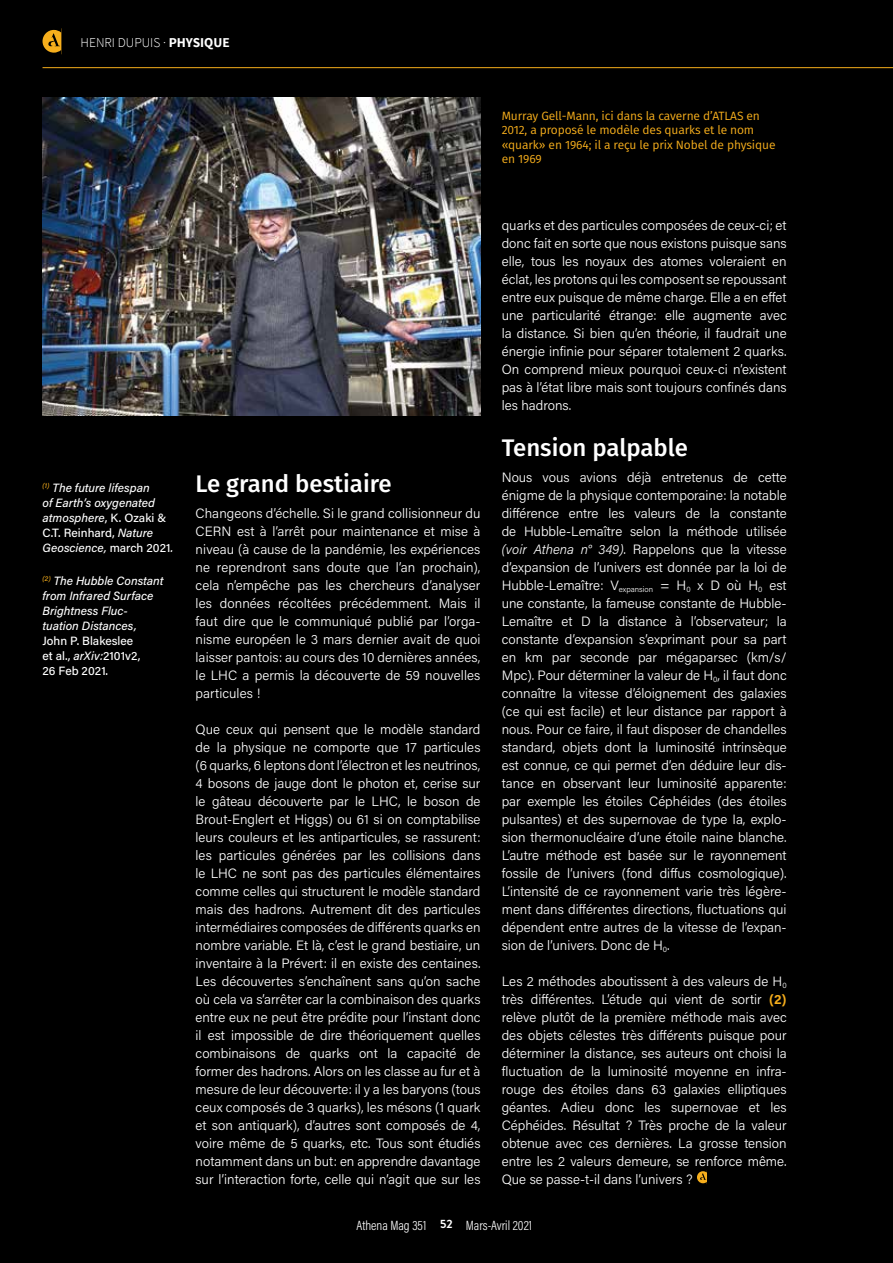
<style>
.page{position:relative;width:893px;height:1263px;background:#000}
.page>*{position:absolute;margin:0;border:0;box-sizing:border-box;transform-origin:0 0}
.t1{font:500 24px "Fira Sans";color:#fff}
.t2{font:300 13.5px/18px "Acumin Pro";color:#fff;text-align:justify}
.t3{font:300 13.5px "Acumin Pro Cond";color:#fff}
.t4{font:300 13.5px "Source Sans Pro";color:#fff}
.t5{font:italic 500 12px/15px "Acumin Pro";color:#fff}
.t6{font:12px/14.4px "Fira Sans";letter-spacing:-.01em;color:#f6ae1c}
.t7{font:500 12px/15px "Acumin Pro";color:#fff}
.s1{font-weight:700}
.s2{font-style:normal}
.s3{font-style:italic}
.s4{font-weight:700;color:#f6ae1c}
</style>
<div class="page">
<hr style="left:43px;top:67px;width:850px;height:1px;background:#f6ae1c">
<svg style="left:43px;top:29px;width:18px;height:24px"></svg>
<svg style="left:697px;top:1170px;width:10px;height:14px"></svg>
<img style="left:43px;top:98px;width:437px;height:317px">
<p class="t4" style="left:81px;top:34px;width:151px">HENRI DUPUIS · <span class="s1">PHYSIQUE</span></p>
<p class="t5" style="left:43px;top:479px;width:132px"><sup>(1)</sup> The future lifespan<br>of Earth’s oxygenated atmosphere<span class="s2">, K. Ozaki &amp;<br>C.T. Reinhard,</span> Nature<br>Geoscience, <span class="s2">march 2021</span>.</p>
<p class="t5" style="left:43px;top:572px;width:123px"><sup>(2)</sup> The Hubble Constant from Infrared Surface<br>Brightness Fluc&shy;tuation Distances,</p>
<p class="t7" style="left:43px;top:632px;width:99px">John P. Blakeslee et al., <span class="s3">arXiv:</span>2101v2,<br>26 Feb 2021.</p>
<p class="t6" style="left:502px;top:108px;width:275px">Murray Gell-Mann, ici dans la caverne d’ATLAS en 2012, a proposé le modèle des quarks et le nom «quark» en 1964; il a reçu le prix Nobel de physique en 1969</p>
<h1 class="t1" style="left:196px;top:464px;width:198px">Le grand bestiaire</h1>
<p class="t2" style="left:196px;top:504px;width:286px">Changeons d’échelle. Si le grand collisionneur du CERN est à l’arrêt pour maintenance et mise à niveau (à cause de la pandémie, les expériences ne reprendront sans doute que l’an prochain), cela n’empêche pas les chercheurs d’analyser les données récoltées précédemment. Mais il faut dire que le communiqué publié par l’orga&shy;nisme européen le 3 mars dernier avait de quoi laisser pantois: au cours des 10 dernières années, le LHC a permis la découverte de 59 nouvelles particules !</p>
<p class="t2" style="left:196px;top:720px;width:286px">Que ceux qui pensent que le modèle standard de la physique ne comporte que 17 particules (6 quarks, 6 leptons dont l’électron et les neutrinos, 4 bosons de jauge dont le photon et, cerise sur le gâteau découverte par le LHC, le boson de Brout-Englert et Higgs) ou 61 si on comptabilise leurs couleurs et les antiparticules, se rassurent: les particules générées par les collisions dans le LHC ne sont pas des particules élémentaires comme celles qui structurent le modèle standard mais des hadrons. Autrement dit des particules intermédiaires composées de différents quarks en nombre variable. Et là, c’est le grand bestiaire, un inventaire à la Prévert: il en existe des centaines.<br>Les découvertes s’enchaînent sans qu’on sache où cela va s’arrêter car la combinaison des quarks entre eux ne peut être prédite pour l’instant donc il est impossible de dire théoriquement quelles combinaisons de quarks ont la capacité de former des hadrons. Alors on les classe au fur et à mesure de leur découverte: il y a les baryons (tous ceux composés de 3 quarks), les mésons (1 quark et son antiquark), d’autres sont composés de 4, voire même de 5 quarks, etc. Tous sont étudiés notamment dans un but: en apprendre davantage sur l’interaction forte, celle qui n’agit que sur les</p>
<p class="t2" style="left:502px;top:216px;width:286px">quarks et des particules composées de ceux-ci; et donc fait en sorte que nous existons puisque sans elle, tous les noyaux des atomes voleraient en éclat, les protons qui les composent se repoussant entre eux puisque de même charge. Elle a en effet une particularité étrange: elle augmente avec la distance. Si bien qu’en théorie, il faudrait une énergie infinie pour séparer totalement 2 quarks.<br>On comprend mieux pourquoi ceux-ci n’existent pas à l’état libre mais sont toujours confinés dans les hadrons.</p>
<h1 class="t1" style="left:502px;top:428px;width:188px">Tension palpable</h1>
<p class="t2" style="left:502px;top:468px;width:286px">Nous vous avions déjà entretenus de cette énigme de la physique contemporaine: la notable différence entre les valeurs de la constante de Hubble-Lemaître selon la méthode utilisée <span class="s3">(voir Athena n° 349)</span>. Rappelons que la vitesse d’expansion de l’univers est donnée par la loi de Hubble-Lemaître: V<sub>expansion</sub> = H<sub>0</sub> x D où H<sub>0</sub> est une constante, la fameuse constante de Hubble-Lemaître et D la distance à l’observateur; la constante d’expansion s’exprimant pour sa part en km par seconde par mégaparsec (km/s/ Mpc). Pour déterminer la valeur de H<sub>0</sub>, il faut donc connaître la vitesse d’éloignement des galaxies (ce qui est facile) et leur distance par rapport à nous. Pour ce faire, il faut disposer de chandelles standard, objets dont la luminosité intrinsèque est connue, ce qui permet d’en déduire leur dis&shy;tance en observant leur luminosité apparente: par exemple les étoiles Céphéides (des étoiles pulsantes) et des supernovae de type Ia, explo&shy;sion thermonucléaire d’une étoile naine blanche.<br>L’autre méthode est basée sur le rayonnement fossile de l’univers (fond diffus cosmologique).<br>L’intensité de ce rayonnement varie très légère&shy;ment dans différentes directions, fluctuations qui dépendent entre autres de la vitesse de l’expan&shy;sion de l’univers. Donc de H<sub>0</sub>.</p>
<p class="t2" style="left:502px;top:972px;width:286px">Les 2 méthodes aboutissent à des valeurs de H<sub>0 </sub>très différentes. L’étude qui vient de sortir <span class="s4">(2) </span>relève plutôt de la première méthode mais avec des objets célestes très différents puisque pour déterminer la distance, ses auteurs ont choisi la fluctuation de la luminosité moyenne en infra&shy;rouge des étoiles dans 63 galaxies elliptiques géantes. Adieu donc les supernovae et les Céphéides. Résultat ? Très proche de la valeur obtenue avec ces dernières. La grosse tension entre les 2 valeurs demeure, se renforce même.<br>Que se passe-t-il dans l’univers ?</p>
<p class="t3" style="left:357px;top:1217px;width:177px">Athena Mag 351 <sup>52</sup> Mars-Avril 2021</p>
</div>
